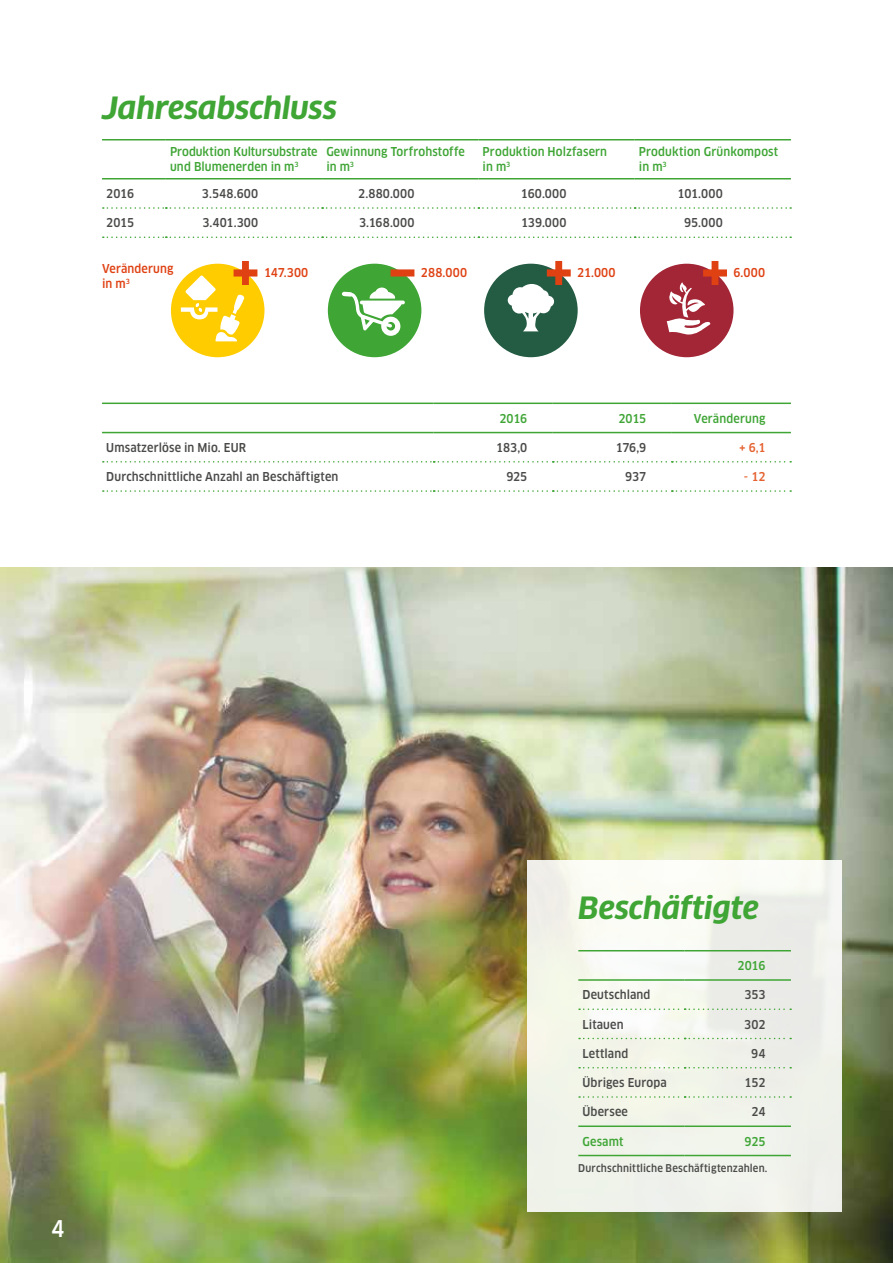
<style>
.page{position:relative;width:893px;height:1263px;background:#fff}
.page>*{position:absolute;margin:0;border:0;box-sizing:border-box;transform-origin:0 0}
.t1{font:italic 700 30px "Clan OT";letter-spacing:-.01em;color:#3fa535}
.t2{font:500 22.5px "Clan Offc Narr";color:#fff}
.t3{font:500 12px "Clan OT Narr";letter-spacing:.01em;color:#4a4a49}
.t4{font:500 12px/15px "Clan OT Narr";letter-spacing:.01em;color:#3fa535}
.t5{font:500 12px/15px "Clan OT Narr";letter-spacing:.01em;color:#df4113}
.t6{font:500 12px "Clan OT Narr";color:#e56230}
.t7{font:500 10.5px "Clan OT Narr";letter-spacing:.015em;color:#4a4a49}
</style>
<div class="page">
<img style="left:0;top:568px;width:893px;height:695px">
<div style="left:527px;top:860px;width:315px;height:351px;background:linear-gradient(to right,#f5f7ed,#eef0eb)"></div>
<svg style="left:103px;top:461px;width:688px;height:2px"></svg>
<svg style="left:103px;top:490px;width:688px;height:2px"></svg>
<hr style="left:102px;top:403px;width:332px;height:1px;background:#3fa535">
<hr style="left:434px;top:403px;width:119px;height:1px;background:#3fa535">
<hr style="left:553px;top:403px;width:119px;height:1px;background:#3fa535">
<hr style="left:672px;top:403px;width:119px;height:1px;background:#3fa535">
<hr style="left:102px;top:432px;width:332px;height:1px;background:#3fa535">
<hr style="left:434px;top:432px;width:119px;height:1px;background:#3fa535">
<hr style="left:553px;top:432px;width:119px;height:1px;background:#3fa535">
<hr style="left:672px;top:432px;width:119px;height:1px;background:#3fa535">
<svg style="left:103px;top:207px;width:688px;height:2px"></svg>
<svg style="left:103px;top:236px;width:688px;height:2px"></svg>
<hr style="left:102px;top:139px;width:64px;height:1px;background:#3fa535">
<hr style="left:166px;top:139px;width:156px;height:1px;background:#3fa535">
<hr style="left:322px;top:139px;width:156px;height:1px;background:#3fa535">
<hr style="left:478px;top:139px;width:157px;height:1px;background:#3fa535">
<hr style="left:635px;top:139px;width:156px;height:1px;background:#3fa535">
<hr style="left:102px;top:178px;width:64px;height:1px;background:#3fa535">
<hr style="left:166px;top:178px;width:156px;height:1px;background:#3fa535">
<hr style="left:322px;top:178px;width:156px;height:1px;background:#3fa535">
<hr style="left:478px;top:178px;width:157px;height:1px;background:#3fa535">
<hr style="left:635px;top:178px;width:156px;height:1px;background:#3fa535">
<div style="left:171px;top:264px;width:93px;height:93px;background:#fc0;border-radius:50%"></div>
<svg style="left:181px;top:261px;width:76px;height:80px"></svg>
<div style="left:328px;top:264px;width:93px;height:93px;background:#3fa535;border-radius:50%"></div>
<svg style="left:342px;top:288px;width:63px;height:48px"></svg>
<svg style="left:391px;top:269px;width:23px;height:7px"></svg>
<div style="left:484px;top:264px;width:94px;height:93px;background:#235b43;border-radius:50%"></div>
<svg style="left:508px;top:261px;width:63px;height:70px"></svg>
<div style="left:640px;top:264px;width:93px;height:93px;background:#a32636;border-radius:50%"></div>
<svg style="left:667px;top:261px;width:60px;height:74px"></svg>
<svg style="left:579px;top:1008px;width:212px;height:2px"></svg>
<svg style="left:579px;top:1038px;width:212px;height:1px"></svg>
<svg style="left:579px;top:1067px;width:212px;height:1px"></svg>
<svg style="left:579px;top:1096px;width:212px;height:2px"></svg>
<hr style="left:685px;top:1125px;width:106px;height:2px;background:#3fa535">
<hr style="left:685px;top:1155px;width:106px;height:1px;background:#3fa535">
<hr style="left:578px;top:950px;width:107px;height:1px;background:#3fa535">
<hr style="left:685px;top:950px;width:106px;height:1px;background:#3fa535">
<hr style="left:578px;top:979px;width:107px;height:2px;background:#3fa535">
<hr style="left:685px;top:979px;width:106px;height:2px;background:#3fa535">
<hr style="left:578px;top:1125px;width:107px;height:2px;background:#3fa535">
<hr style="left:578px;top:1155px;width:107px;height:1px;background:#3fa535">
<h1 class="t1" style="left:102px;top:91px;width:237px">Jahresabschluss</h1>
<p class="t4" style="left:170px;top:145px;width:149px">Produktion Kultursubstrate und Blumenerden in m<sup>3</sup></p>
<p class="t4" style="left:326px;top:145px;width:140px">Gewinnung Torfrohstoffe in m<sup>3</sup></p>
<p class="t4" style="left:483px;top:145px;width:126px">Produktion Holzfasern in m<sup>3</sup></p>
<p class="t4" style="left:639px;top:145px;width:141px">Produktion Grünkompost in m<sup>3</sup></p>
<p class="t3" style="left:106px;top:187px;width:29px">2016</p>
<p class="t3" style="left:202px;top:187px;width:58px">3.548.600</p>
<p class="t3" style="left:358px;top:187px;width:58px">2.880.000</p>
<p class="t3" style="left:521px;top:187px;width:47px">160.000</p>
<p class="t3" style="left:678px;top:187px;width:47px">101.000</p>
<p class="t3" style="left:106px;top:216px;width:29px">2015</p>
<p class="t3" style="left:203px;top:216px;width:57px">3.401.300</p>
<p class="t3" style="left:359px;top:216px;width:57px">3.168.000</p>
<p class="t3" style="left:521px;top:216px;width:47px">139.000</p>
<p class="t3" style="left:684px;top:216px;width:40px">95.000</p>
<p class="t5" style="left:102px;top:261px;width:73px">Veränderung in m<sup>3</sup></p>
<p class="t5" style="left:264px;top:266px;width:46px">147.300</p>
<p class="t5" style="left:421px;top:266px;width:48px">288.000</p>
<p class="t5" style="left:577px;top:266px;width:40px">21.000</p>
<p class="t5" style="left:733px;top:266px;width:33px">6.000</p>
<p class="t4" style="left:499px;top:411px;width:29px">2016</p>
<p class="t4" style="left:618px;top:411px;width:29px">2015</p>
<p class="t4" style="left:694px;top:411px;width:73px">Veränderung</p>
<p class="t3" style="left:106px;top:440px;width:141px">Umsatzerlöse in Mio. EUR</p>
<p class="t3" style="left:496px;top:440px;width:32px">183,0</p>
<p class="t3" style="left:616px;top:440px;width:32px">176,9</p>
<p class="t6" style="left:739px;top:440px;width:28px">+ 6,1</p>
<p class="t3" style="left:106px;top:470px;width:234px">Durchschnittliche Anzahl an Beschäftigten</p>
<p class="t3" style="left:506px;top:470px;width:22px">925</p>
<p class="t3" style="left:625px;top:470px;width:23px">937</p>
<p class="t6" style="left:744px;top:470px;width:23px">- 12</p>
<h2 class="t2" style="left:51px;top:1217px;width:15px">4</h2>
<h1 class="t1" style="left:578px;top:890px;width:182px">Beschäftigte</h1>
<p class="t4" style="left:738px;top:958px;width:29px">2016</p>
<p class="t3" style="left:583px;top:988px;width:69px">Deutschland</p>
<p class="t3" style="left:744px;top:988px;width:22px">353</p>
<p class="t3" style="left:583px;top:1017px;width:43px">Litauen</p>
<p class="t3" style="left:744px;top:1017px;width:23px">302</p>
<p class="t3" style="left:583px;top:1046px;width:47px">Lettland</p>
<p class="t3" style="left:751px;top:1046px;width:16px">94</p>
<p class="t3" style="left:583px;top:1076px;width:86px">Übriges Europa</p>
<p class="t3" style="left:745px;top:1076px;width:22px">152</p>
<p class="t3" style="left:583px;top:1105px;width:47px">Übersee</p>
<p class="t3" style="left:751px;top:1105px;width:16px">24</p>
<p class="t4" style="left:583px;top:1134px;width:42px">Gesamt</p>
<p class="t4" style="left:744px;top:1134px;width:22px">925</p>
<p class="t7" style="left:578px;top:1162px;width:191px">Durchschnittliche Beschäftigtenzahlen.</p>
</div>
